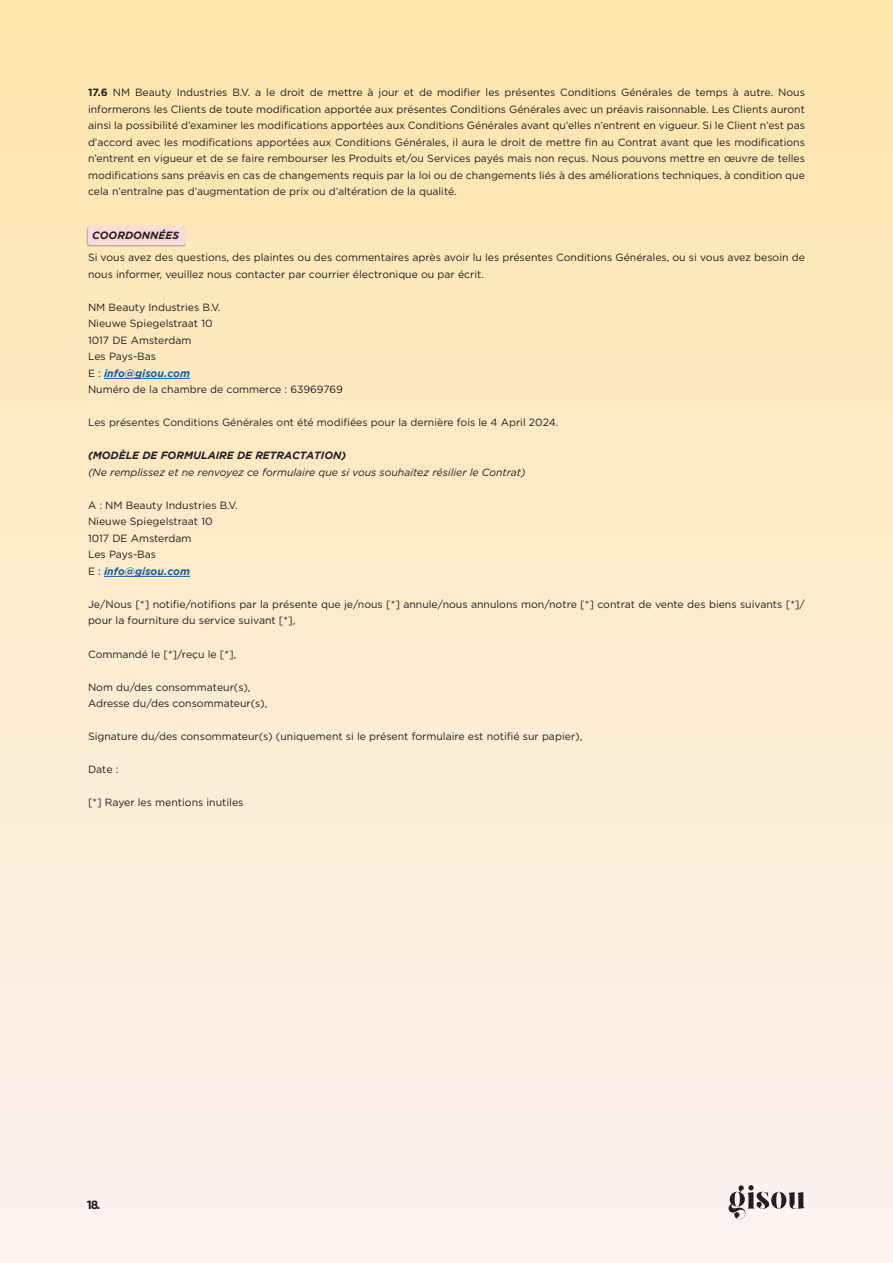
<style>
.page{position:relative;width:893px;height:1263px;background:#fff}
.page>*{position:absolute;margin:0;border:0;box-sizing:border-box;transform-origin:0 0}
.t1{font:700 12px "Gotham";color:#231f20}
.body_tekst{font:10.5px/16.5px "Gotham";color:#231f20}
.body_tekst-2{font:italic 10.5px "Gotham";color:#231f20}
.body_tekst-3{font:italic 700 10.5px "Gotham";color:#231f20}
.body_tekst-4{font:italic 700 10.5px "Gotham";color:#175d9e}
.s1{font-weight:700}
.s2{font-weight:400;font-style:normal;color:#231f20}
</style>
<div class="page">
<div style="left:0;top:0;width:893px;height:1262px;background:linear-gradient(to bottom,#fde5ab,#fcf2f2)"></div>
<svg style="left:727px;top:1185px;width:78px;height:36px"></svg>
<hr style="left:104px;top:378px;width:86px;height:1px;background:#175d9e">
<hr style="left:104px;top:576px;width:86px;height:1px;background:#175d9e">
<div style="left:87px;top:226px;width:99px;height:21px;background:#b7b1a3"></div>
<div style="left:88px;top:226px;width:98px;height:19px;background:#fbdbda;border-radius:2px"></div>
<p class="body_tekst" style="left:88px;top:84px;width:718px;text-align:justify"><span class="s1">17.6</span> NM Beauty Industries B.V. a le droit de mettre à jour et de modifier les présentes Conditions Générales de temps à autre. Nous informerons les Clients de toute modification apportée aux présentes Conditions Générales avec un préavis raisonnable. Les Clients auront ainsi la possibilité d’examiner les modifications apportées aux Conditions Générales avant qu’elles n’entrent en vigueur. Si le Client n’est pas d’accord avec les modifications apportées aux Conditions Générales, il aura le droit de mettre fin au Contrat avant que les modifications n’entrent en vigueur et de se faire rembourser les Produits et/ou Services payés mais non reçus. Nous pouvons mettre en œuvre de telles modifications sans préavis en cas de changements requis par la loi ou de changements liés à des améliorations techniques, à condition que cela n’entraîne pas d’augmentation de prix ou d’altération de la qualité.</p>
<p class="body_tekst-3" style="left:92px;top:229px;width:88px">COORDONNÉES</p>
<p class="body_tekst" style="left:88px;top:249px;width:718px">Si vous avez des questions, des plaintes ou des commentaires après avoir lu les présentes Conditions Générales, ou si vous avez besoin de nous informer, veuillez nous contacter par courrier électronique ou par écrit.</p>
<p class="body_tekst" style="left:88px;top:299px;width:134px">NM Beauty Industries B.V.</p>
<p class="body_tekst" style="left:88px;top:315px;width:126px">Nieuwe Spiegelstraat 10</p>
<p class="body_tekst" style="left:88px;top:332px;width:105px">1017 DE Amsterdam</p>
<p class="body_tekst" style="left:88px;top:348px;width:70px">Les Pays-Bas</p>
<p class="body_tekst-4" style="left:88px;top:367px;width:104px"><span class="s2">E :</span> info@gisou.com</p>
<p class="body_tekst" style="left:88px;top:381px;width:256px">Numéro de la chambre de commerce : 63969769</p>
<p class="body_tekst" style="left:88px;top:414px;width:472px">Les présentes Conditions Générales ont été modifiées pour la dernière fois le 4 April 2024.</p>
<p class="body_tekst-3" style="left:88px;top:450px;width:259px">(MODÈLE DE FORMULAIRE DE RETRACTATION)</p>
<p class="body_tekst-2" style="left:88px;top:465px;width:439px">(Ne remplissez et ne renvoyez ce formulaire que si vous souhaitez résilier le Contrat)</p>
<p class="body_tekst" style="left:88px;top:497px;width:151px">A : NM Beauty Industries B.V.</p>
<p class="body_tekst" style="left:88px;top:513px;width:126px">Nieuwe Spiegelstraat 10</p>
<p class="body_tekst" style="left:88px;top:530px;width:105px">1017 DE Amsterdam</p>
<p class="body_tekst" style="left:88px;top:546px;width:70px">Les Pays-Bas</p>
<p class="body_tekst-4" style="left:88px;top:565px;width:104px"><span class="s2">E :</span> info@gisou.com</p>
<p class="body_tekst" style="left:88px;top:596px;width:718px">Je/Nous [*] notifie/notifions par la présente que je/nous [*] annule/nous annulons mon/notre [*] contrat de vente des biens suivants [*]/ pour la fourniture du service suivant [*],</p>
<p class="body_tekst" style="left:88px;top:645px;width:150px">Commandé le [*]/reçu le [*],</p>
<p class="body_tekst" style="left:88px;top:678px;width:164px">Nom du/des consommateur(s),</p>
<p class="body_tekst" style="left:88px;top:695px;width:181px">Adresse du/des consommateur(s),</p>
<p class="body_tekst" style="left:88px;top:728px;width:496px">Signature du/des consommateur(s) (uniquement si le présent formulaire est notifié sur papier),</p>
<p class="body_tekst" style="left:88px;top:761px;width:32px">Date :</p>
<p class="body_tekst" style="left:88px;top:794px;width:157px">[*] Rayer les mentions inutiles</p>
<p class="t1" style="left:87px;top:1196px;width:15px">18.</p>
</div>
